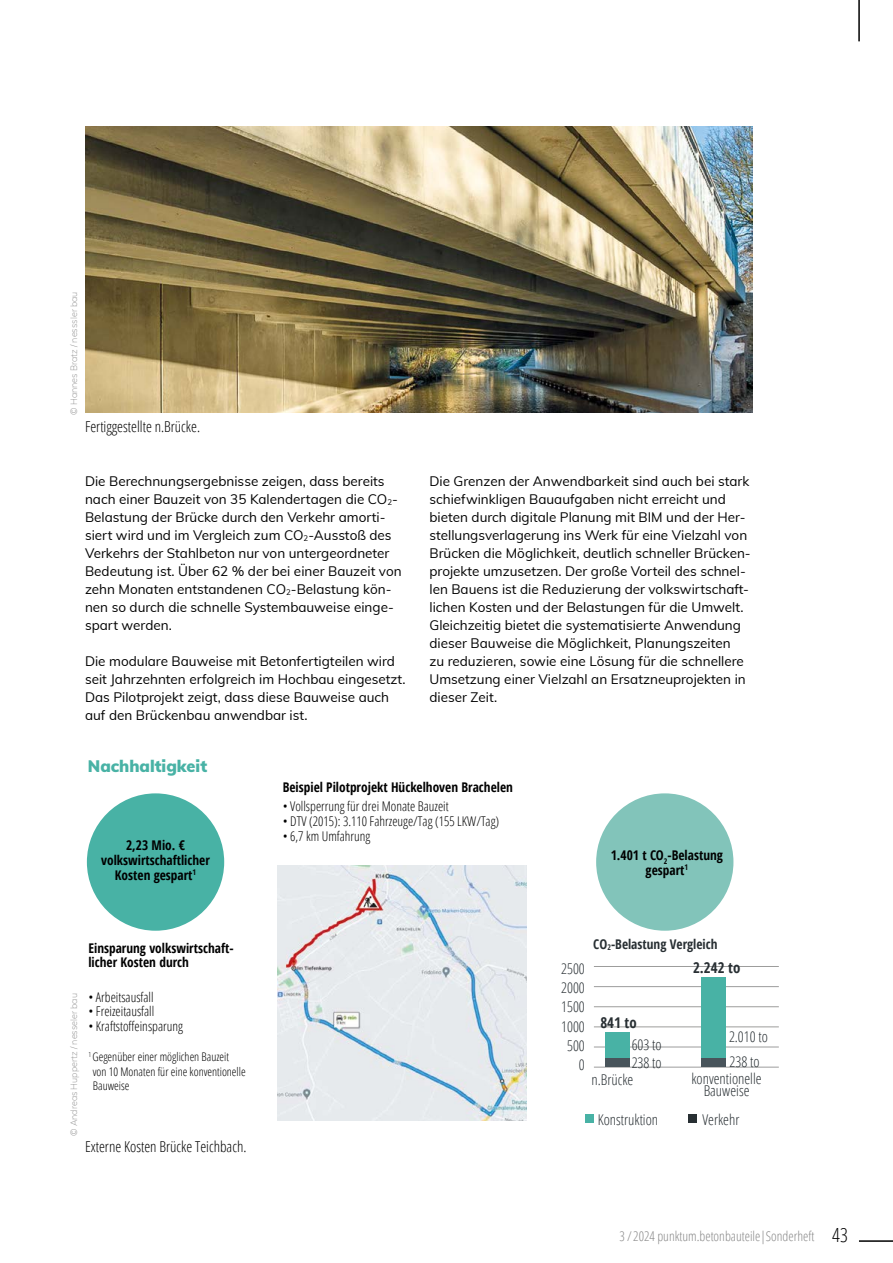
<style>
.page{position:relative;width:893px;height:1263px;background:#fff}
.page>*{position:absolute;margin:0;border:0;box-sizing:border-box;transform-origin:0 0}
.t1{font:900 16.35px "Muli";color:#48b2a5}
.t2{font:300 condensed 15px "Open Sans";color:#000}
.t3{font:300 condensed 14.85px/19.4px "Open Sans";color:#282f33;text-align:right}
.t4{font:700 condensed 14.85px "Open Sans";color:#282f33}
.t5{font:13.5px/18px "Muli";color:#000}
.t6{font:300 condensed 13.5px "Open Sans";color:#878787}
.t7{font:700 condensed 13.35px/14.9px "Open Sans";color:#000;text-align:center}
.t8{font:300 condensed 13.35px "Open Sans";color:#000}
.t9{font:700 condensed 13.35px "Open Sans";color:#282f33}
.t10{font:300 condensed 11.85px/14.9px "Open Sans";color:#000}
.t11{font:200 9px "Muli";color:#878787}
.s1{font-size:19.5px;color:#000}
</style>
<div class="page">
<hr style="left:594px;top:966px;width:185px;height:1px;background:#9d9d9c">
<hr style="left:594px;top:986px;width:185px;height:1px;background:#9d9d9c">
<hr style="left:594px;top:1006px;width:185px;height:1px;background:#9d9d9c">
<hr style="left:594px;top:1026px;width:185px;height:1px;background:#9d9d9c">
<hr style="left:594px;top:1047px;width:185px;height:1px;background:#9d9d9c">
<hr style="left:594px;top:1067px;width:185px;height:1px;background:#9d9d9c">
<div style="left:605px;top:1057px;width:24px;height:10px;background:#48545b"></div>
<div style="left:605px;top:1033px;width:24px;height:25px;background:#48b2a5"></div>
<div style="left:701px;top:1057px;width:24px;height:10px;background:#48545b"></div>
<div style="left:701px;top:977px;width:24px;height:81px;background:#48b2a5"></div>
<div style="left:585px;top:1115px;width:9px;height:8px;background:#48b2a5"></div>
<div style="left:689px;top:1115px;width:8px;height:8px;background:#282f33"></div>
<div style="left:596px;top:793px;width:137px;height:138px;background:#82c4ba;border-radius:50%"></div>
<div style="left:87px;top:793px;width:137px;height:138px;background:#48b2a5;border-radius:50%"></div>
<img style="left:278px;top:865px;width:248px;height:255px">
<img style="left:85px;top:126px;width:668px;height:286px">
<hr style="left:859px;top:1240px;width:34px;height:2px;background:#000">
<hr style="left:858px;top:0;width:2px;height:41px;background:#000">
<p class="t11" style="left:68px;top:415px;width:125px;rotate:-90deg">© Hannes Bratz / nesssler bau</p>
<p class="t2" style="left:85px;top:416px;width:117px">Fertiggestellte n.Brücke.</p>
<p class="t5" style="left:85px;top:471px;width:318px">Die Berechnungsergebnisse zeigen, dass bereits nach einer Bauzeit von 35 Kalendertagen die CO<sub>2</sub>- Belastung der Brücke durch den Verkehr amorti&shy;siert wird und im Vergleich zum CO<sub>2</sub>-Ausstoß des Verkehrs der Stahlbeton nur von untergeordneter Bedeutung ist. Über 62 % der bei einer Bauzeit von zehn Monaten entstandenen CO<sub>2</sub>-Belastung kön&shy;nen so durch die schnelle Systembauweise einge&shy;spart werden.</p>
<p class="t5" style="left:85px;top:651px;width:322px">Die modulare Bauweise mit Betonfertigteilen wird seit Jahrzehnten erfolgreich im Hochbau eingesetzt.<br>Das Pilotprojekt zeigt, dass diese Bauweise auch auf den Brückenbau anwendbar ist.</p>
<p class="t1" style="left:88px;top:754px;width:121px">Nachhaltigkeit</p>
<p class="t5" style="left:429px;top:471px;width:323px">Die Grenzen der Anwendbarkeit sind auch bei stark schiefwinkligen Bauaufgaben nicht erreicht und bieten durch digitale Planung mit BIM und der Her&shy;stellungsverlagerung ins Werk für eine Vielzahl von Brücken die Möglichkeit, deutlich schneller Brücken&shy;projekte umzusetzen. Der große Vorteil des schnel&shy;len Bauens ist die Reduzierung der volkswirtschaft&shy;lichen Kosten und der Belastungen für die Umwelt.<br>Gleichzeitig bietet die systematisierte Anwendung dieser Bauweise die Möglichkeit, Planungszeiten<br>zu reduzieren, sowie eine Lösung für die schnellere Umsetzung einer Vielzahl an Ersatzneuprojekten in dieser Zeit.</p>
<p class="t7" style="left:101px;top:838px;width:110px">2,23 Mio. € volkswirtschaftlicher<br>Kosten gespart<sup>1</sup></p>
<p class="t11" style="left:68px;top:1136px;width:144px;rotate:-90deg">© Andreas Huppertz / nesseler bau</p>
<p class="t7" style="left:88px;top:940px;width:147px;text-align:left">Einsparung volkswirtschaft&shy;licher Kosten durch</p>
<p class="t8" style="left:88px;top:987px;width:67px">• Arbeitsausfall</p>
<p class="t8" style="left:88px;top:1002px;width:67px">• Freizeitausfall</p>
<p class="t8" style="left:88px;top:1017px;width:96px">• Kraftstoffeinsparung</p>
<p class="t10" style="left:93px;top:1049px;width:154px;text-indent:-4px"><sup>1</sup> Gegenüber einer möglichen Bauzeit von 10 Monaten für eine konventionelle<br>Bauweise</p>
<p class="t2" style="left:85px;top:1136px;width:163px">Externe Kosten Brücke Teichbach.</p>
<p class="t7" style="left:283px;top:779px;width:232px">Beispiel Pilotprojekt Hückelhoven Brachelen</p>
<p class="t8" style="left:283px;top:797px;width:167px">• Vollsperrung für drei Monate Bauzeit</p>
<p class="t8" style="left:283px;top:812px;width:218px">• DTV (2015): 3.110 Fahrzeuge/Tag (155 LKW/Tag)</p>
<p class="t8" style="left:283px;top:827px;width:89px">• 6,7 km Umfahrung</p>
<p class="t7" style="left:611px;top:847px;width:114px">1.401 t CO<sub>2</sub>-Belastung gespart<sup>1</sup></p>
<p class="t3" style="left:561px;top:958px;width:25px">2500<br>2000<br>1500<br>1000<br>500<br>0</p>
<p class="t9" style="left:593px;top:934px;width:126px">CO<sub>2</sub>-Belastung Vergleich</p>
<p class="t4" style="left:600px;top:1012px;width:38px">841 to</p>
<p class="t3" style="left:632px;top:1035px;width:31px">603 to</p>
<p class="t4" style="left:693px;top:958px;width:49px">2.242 to</p>
<p class="t3" style="left:729px;top:1026px;width:40px">2.010 to</p>
<p class="t3" style="left:632px;top:1052px;width:31px">238 to</p>
<p class="t3" style="left:729px;top:1052px;width:31px">238 to</p>
<p class="t3" style="left:592px;top:1069px;width:43px">n.Brücke</p>
<p class="t3" style="left:598px;top:1109px;width:62px">Konstruktion</p>
<p class="t3" style="left:691px;top:1072px;width:72px;line-height:11.9px;text-align:center">konventionelle<br>Bauweise</p>
<p class="t3" style="left:702px;top:1109px;width:38px">Verkehr</p>
<p class="t6" style="left:620px;top:1227px;width:230px">3 / 2024 punktum.betonbauteile|Sonderheft <span class="s1">43</span></p>
</div>
